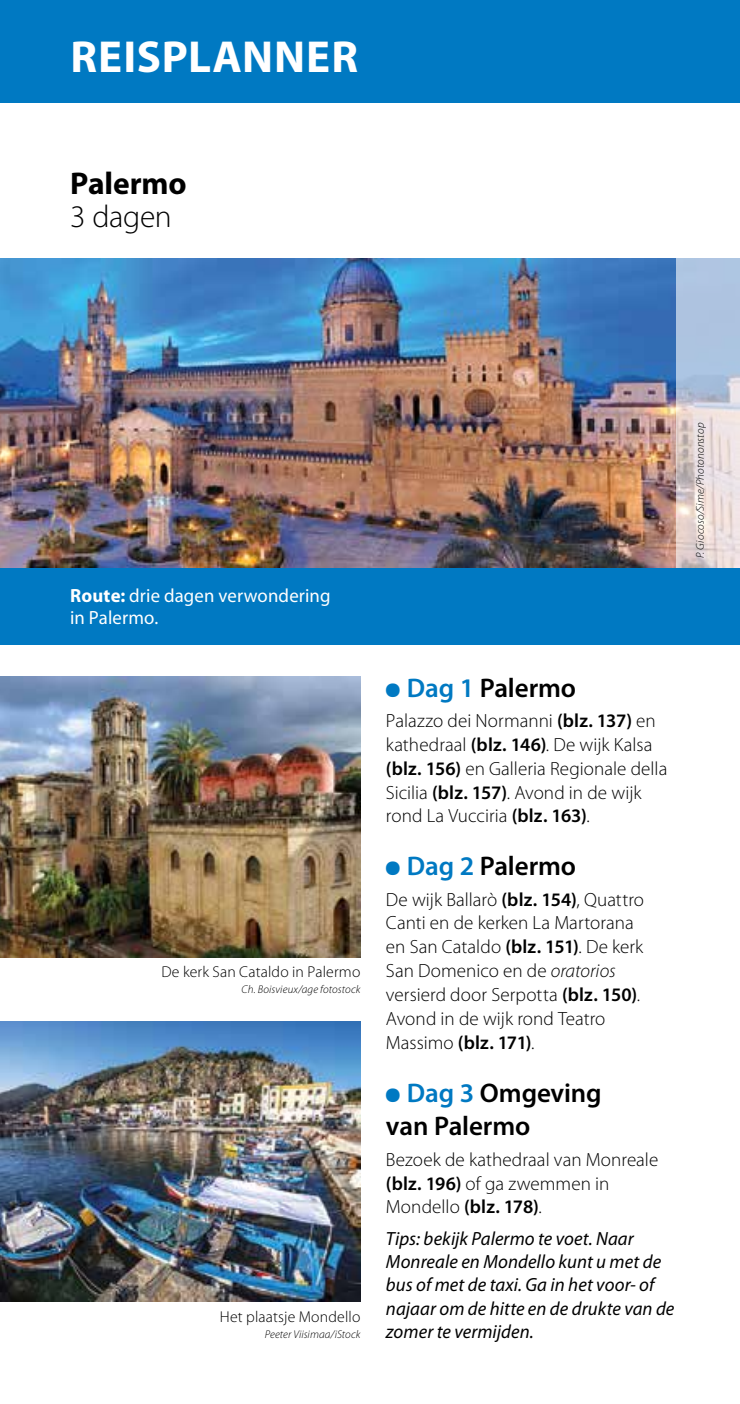
<style>
.page{position:relative;width:740px;height:1404px;background:#fff}
.page>*{position:absolute;margin:0;border:0;box-sizing:border-box;transform-origin:0 0}
.t1{font:700 45px "Myriad Pro";letter-spacing:.02em;color:#fff}
.t2{font:700 31.5px "Myriad Pro";letter-spacing:-.005em;color:#000}
.t3{font:300 31.5px "Myriad Pro";letter-spacing:-.01em;color:#000}
.t4{font:600 27px/33.8px "Myriad Pro";letter-spacing:-.005em;color:#000}
.t5{font:300 19.12px/23.8px "Myriad Pro";color:#000}
.t6{font:italic 19.12px/23.4px "Myriad Pro";letter-spacing:.005em;color:#000}
.t7{font:19.12px/22.1px "Myriad Pro";letter-spacing:.01em;color:#fff}
.t8{font:300 15.75px "Myriad Pro";letter-spacing:.015em;color:#000}
.t9{font:italic 300 11.25px "Myriad Pro";letter-spacing:.01em;color:#000}
.s1{font-weight:700}
.s2{font-family:"Michelin";font-weight:400;color:#0079c2}
.s3{color:#0079c2}
.s4{font-weight:600}
.s5{font-style:italic}
</style>
<div class="page">
<div style="left:0;top:568px;width:740px;height:76px;background:#0079c2"></div>
<img style="left:0;top:258px;width:676px;height:310px">
<svg style="left:676px;top:258px;width:64px;height:310px"></svg>
<div style="left:0;top:0;width:740px;height:102px;background:#0079c2"></div>
<img style="left:0;top:1021px;width:360px;height:280px">
<img style="left:0;top:676px;width:360px;height:281px">
<h1 class="t1" style="left:71px;top:28px;width:289px">REISPLANNER</h1>
<h2 class="t2" style="left:70px;top:162px;width:118px">Palermo</h2>
<h2 class="t3" style="left:70px;top:199px;width:103px">3 dagen</h2>
<p class="t7" style="left:70px;top:584px;width:262px"><span class="s1">Route:</span> drie dagen verwondering in Palermo.</p>
<p class="t8" style="left:161px;top:963px;width:200px">De kerk San Cataldo in Palermo</p>
<p class="t9" style="left:242px;top:983px;width:120px">Ch. Boisvieux/age fotostock</p>
<p class="t8" style="left:220px;top:1307px;width:142px">Het plaatsje Mondello</p>
<p class="t9" style="left:265px;top:1327px;width:97px">Peeter Viisimaa/iStock</p>
<p class="t9" style="left:694px;top:558px;width:137px;rotate:-90deg">P. Giocoso/Sime/Photononstop</p>
<h3 class="t4" style="left:386px;top:670px;width:192px"><span class="s2">åå</span> <span class="s3">Dag 1</span> Palermo</h3>
<p class="t5" style="left:386px;top:709px;width:283px">Palazzo dei Normanni <span class="s4">(blz. 137)</span> en kathedraal <span class="s4">(blz. 146)</span>. De wijk Kalsa <span class="s4">(blz. 156)</span> en Galleria Regionale della Sicilia <span class="s4">(blz. 157)</span>. Avond in de wijk rond La Vucciria <span class="s4">(blz. 163)</span>.</p>
<h3 class="t4" style="left:386px;top:848px;width:192px"><span class="s2">åå</span> <span class="s3">Dag 2</span> Palermo</h3>
<p class="t5" style="left:386px;top:887px;width:260px">De wijk Ballarò <span class="s4">(blz. 154)</span>, Quattro<br>Canti en de kerken La Martorana en San Cataldo <span class="s4">(blz. 151)</span>. De kerk<br>San Domenico en de <span class="s5">oratorios </span>versierd door Serpotta <span class="s4">(blz. 150)</span>.<br>Avond in de wijk rond Teatro<br>Massimo <span class="s4">(blz. 171)</span>.</p>
<h3 class="t4" style="left:386px;top:1074px;width:217px"><span class="s2">åå</span> <span class="s3">Dag 3</span> Omgeving van Palermo</h3>
<p class="t5" style="left:386px;top:1147px;width:274px">Bezoek de kathedraal van Monreale <span class="s4">(blz. 196)</span> of ga zwemmen in<br>Mondello <span class="s4">(blz. 178)</span>.</p>
<p class="t6" style="left:386px;top:1226px;width:290px">Tips: bekijk Palermo te voet. Naar<br>Monreale en Mondello kunt u met de bus of met de taxi. Ga in het voor- of najaar om de hitte en de drukte van de zomer te vermijden.</p>
</div>
